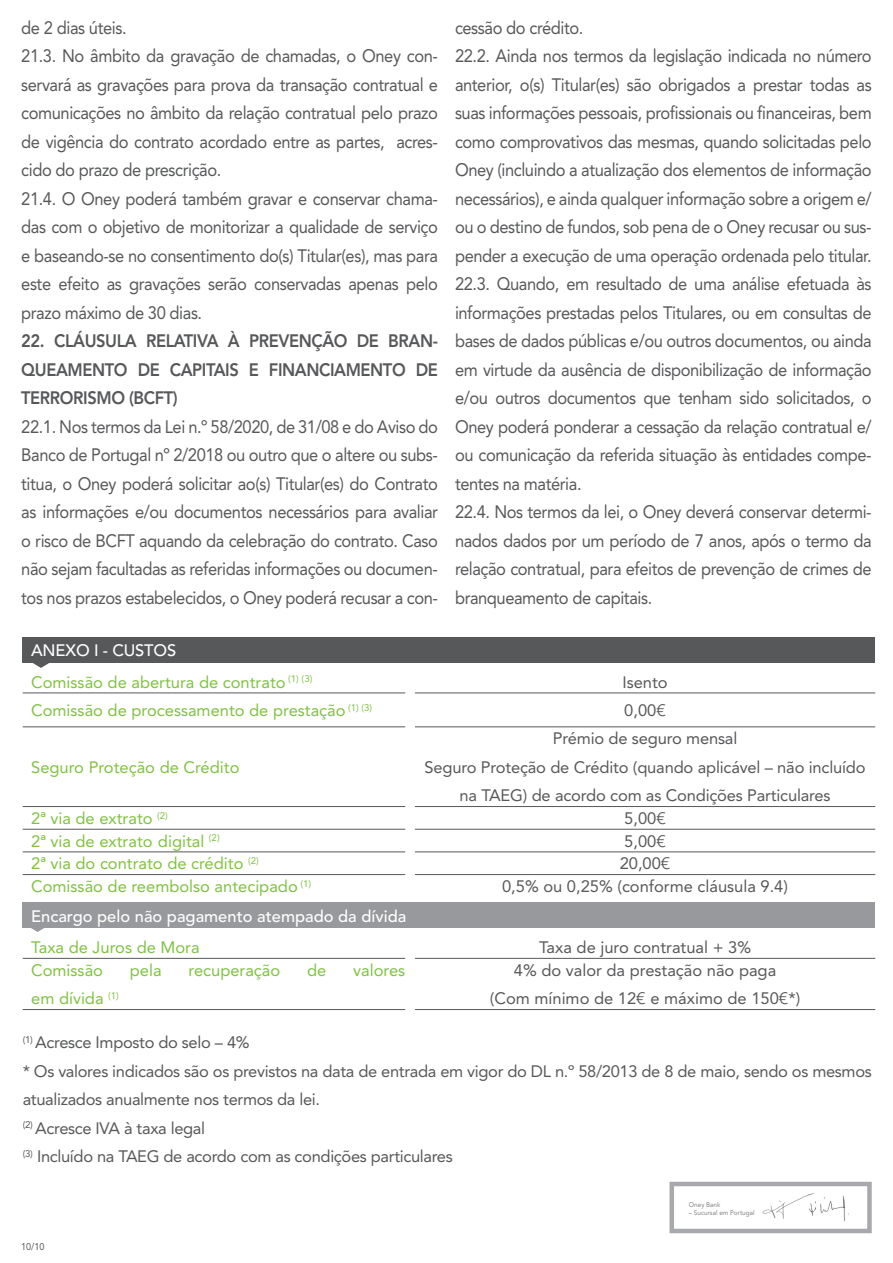
<style>
.page{position:relative;width:893px;height:1263px;background:#fff}
.page>*{position:absolute;margin:0;border:0;box-sizing:border-box;transform-origin:0 0}
.FO-Texto{font:18px/28.5px "Avenir LT Pro";letter-spacing:-.025em;color:#57585a;text-align:justify;scale:.92 1}
.FO-Texto-2{font:800 18px/28.5px "Avenir LT Std";letter-spacing:-.025em;color:#57585a;text-align:justify;scale:.92 1}
.FO-Tabelas-Texto_Ver{font:16.5px "Avenir LT Pro";color:#7fc241}
.FO-Tabelas-Texto_Cin{font:16.5px/28.5px "Avenir LT Pro";letter-spacing:-.01em;color:#57585a;text-align:center}
.FO-Tabela-Notas{font:16.5px/28.5px "Avenir LT Pro";letter-spacing:-.02em;color:#57585a}
.FO-Tabela-Cabecas{font:500 16.5px "Avenir LT Pro";color:#fff}
.t1{font:9.75px "Avenir LT Pro";color:#57585a;scale:.92 1}
.t2{font:6.75px "Avenir LT Std";color:#818285;scale:.95 1}
</style>
<div class="page">
<img style="left:763px;top:1197px;width:40px;height:22px">
<img style="left:803px;top:1193px;width:46px;height:28px">
<div style="left:669px;top:1182px;width:203px;height:51px;border:4px solid #a8a9ad"></div>
<div style="left:23px;top:637px;width:852px;height:26px;background:#57585a"></div>
<div style="left:23px;top:903px;width:852px;height:25px;background:#97999c"></div>
<hr style="left:23px;top:693px;width:382px;height:1px;background:#57585a">
<hr style="left:415px;top:693px;width:460px;height:1px;background:#57585a">
<hr style="left:23px;top:727px;width:382px;height:1px;background:#57585a">
<hr style="left:415px;top:727px;width:460px;height:1px;background:#57585a">
<hr style="left:23px;top:806px;width:382px;height:1px;background:#57585a">
<hr style="left:415px;top:806px;width:460px;height:1px;background:#57585a">
<hr style="left:23px;top:829px;width:382px;height:1px;background:#57585a">
<hr style="left:415px;top:829px;width:460px;height:1px;background:#57585a">
<hr style="left:23px;top:852px;width:382px;height:1px;background:#57585a">
<hr style="left:415px;top:852px;width:460px;height:1px;background:#57585a">
<hr style="left:23px;top:874px;width:382px;height:1px;background:#57585a">
<hr style="left:415px;top:874px;width:460px;height:1px;background:#57585a">
<hr style="left:23px;top:958px;width:382px;height:1px;background:#57585a">
<hr style="left:415px;top:958px;width:460px;height:1px;background:#57585a">
<hr style="left:23px;top:1009px;width:382px;height:1px;background:#57585a">
<hr style="left:415px;top:1009px;width:460px;height:1px;background:#57585a">
<svg style="left:33px;top:663px;width:16px;height:5px"></svg>
<svg style="left:31px;top:928px;width:13px;height:4px"></svg>
<p class="FO-Texto" style="left:21px;top:13px;width:116px">de 2 dias úteis.</p>
<p class="FO-Texto" style="left:21px;top:42px;width:454px">21.3. No âmbito da gravação de chamadas, o Oney con&shy;servará as gravações para prova da transação contratual e comunicações no âmbito da relação contratual pelo prazo de vigência do contrato acordado entre as partes, acres&shy;cido do prazo de prescrição.</p>
<p class="FO-Texto" style="left:21px;top:184px;width:454px">21.4. O Oney poderá também gravar e conservar chama&shy;das com o objetivo de monitorizar a qualidade de serviço e baseando-se no consentimento do(s) Titular(es), mas para este efeito as gravações serão conservadas apenas pelo prazo máximo de 30 dias.</p>
<p class="FO-Texto-2" style="left:21px;top:327px;width:454px">22. CLÁUSULA RELATIVA À PREVENÇÃO DE BRAN-QUEAMENTO DE CAPITAIS E FINANCIAMENTO DE TERRORISMO (BCFT)</p>
<p class="FO-Texto" style="left:21px;top:412px;width:454px">22.1. Nos termos da Lei n.º 58/2020, de 31/08 e do Aviso do Banco de Portugal nº 2/2018 ou outro que o altere ou subs&shy;titua, o Oney poderá solicitar ao(s) Titular(es) do Contrato as informações e/ou documentos necessários para avaliar o risco de BCFT aquando da celebração do contrato. Caso não sejam facultadas as referidas informações ou documen&shy;tos nos prazos estabelecidos, o Oney poderá recusar a con-</p>
<p class="FO-Texto" style="left:455px;top:13px;width:141px">cessão do crédito.</p>
<p class="FO-Texto" style="left:455px;top:42px;width:454px">22.2. Ainda nos termos da legislação indicada no número anterior, o(s) Titular(es) são obrigados a prestar todas as suas informações pessoais, profissionais ou financeiras, bem como comprovativos das mesmas, quando solicitadas pelo Oney (incluindo a atualização dos elementos de informação necessários), e ainda qualquer informação sobre a origem e/ ou o destino de fundos, sob pena de o Oney recusar ou sus&shy;pender a execução de uma operação ordenada pelo titular.</p>
<p class="FO-Texto" style="left:455px;top:270px;width:454px">22.3. Quando, em resultado de uma análise efetuada às informações prestadas pelos Titulares, ou em consultas de bases de dados públicas e/ou outros documentos, ou ainda em virtude da ausência de disponibilização de informação e/ou outros documentos que tenham sido solicitados, o Oney poderá ponderar a cessação da relação contratual e/ ou comunicação da referida situação às entidades compe&shy;tentes na matéria.</p>
<p class="FO-Texto" style="left:455px;top:498px;width:454px">22.4. Nos termos da lei, o Oney deverá conservar determi&shy;nados dados por um período de 7 anos, após o termo da relação contratual, para efeitos de prevenção de crimes de branqueamento de capitais.</p>
<p class="FO-Tabela-Cabecas" style="left:31px;top:641px;width:147px">ANEXO I - CUSTOS</p>
<p class="FO-Tabelas-Texto_Ver" style="left:31px;top:672px;width:283px">Comissão de abertura de contrato <sup>(1)</sup> <sup>(3)</sup></p>
<p class="FO-Tabelas-Texto_Cin" style="left:622px;top:668px;width:47px">Isento</p>
<p class="FO-Tabelas-Texto_Ver" style="left:31px;top:700px;width:343px">Comissão de processamento de prestação <sup>(1)</sup> <sup>(3)</sup></p>
<p class="FO-Tabelas-Texto_Cin" style="left:624px;top:696px;width:43px">0,00€</p>
<p class="FO-Tabelas-Texto_Ver" style="left:31px;top:757px;width:210px">Seguro Proteção de Crédito</p>
<p class="FO-Tabelas-Texto_Cin" style="left:553px;top:724px;width:186px">Prémio de seguro mensal</p>
<p class="FO-Tabelas-Texto_Cin" style="left:424px;top:753px;width:443px">Seguro Proteção de Crédito (quando aplicável – não incluído na TAEG) de acordo com as Condições Particulares</p>
<p class="FO-Tabelas-Texto_Ver" style="left:31px;top:808px;width:138px">2ª via de extrato <sup>(2)</sup></p>
<p class="FO-Tabelas-Texto_Cin" style="left:624px;top:804px;width:43px">5,00€</p>
<p class="FO-Tabelas-Texto_Ver" style="left:31px;top:831px;width:190px">2ª via de extrato digital <sup>(2)</sup></p>
<p class="FO-Tabelas-Texto_Cin" style="left:624px;top:827px;width:43px">5,00€</p>
<p class="FO-Tabelas-Texto_Ver" style="left:31px;top:854px;width:229px">2ª via do contrato de crédito <sup>(2)</sup></p>
<p class="FO-Tabelas-Texto_Cin" style="left:620px;top:849px;width:52px">20,00€</p>
<p class="FO-Tabelas-Texto_Ver" style="left:31px;top:876px;width:281px">Comissão de reembolso antecipado <sup>(1)</sup></p>
<p class="FO-Tabelas-Texto_Cin" style="left:502px;top:872px;width:287px">0,5% ou 0,25% (conforme cláusula 9.4)</p>
<p class="FO-Tabela-Cabecas" style="left:31px;top:906px;width:377px">Encargo pelo não pagamento atempado da dívida</p>
<p class="FO-Tabelas-Texto_Ver" style="left:31px;top:937px;width:170px">Taxa de Juros de Mora</p>
<p class="FO-Tabelas-Texto_Cin" style="left:539px;top:933px;width:214px">Taxa de juro contratual + 3%</p>
<p class="FO-Tabelas-Texto_Ver" style="left:31px;top:960px;width:73px">Comissão</p>
<p class="FO-Tabelas-Texto_Ver" style="left:130px;top:960px;width:33px">pela</p>
<p class="FO-Tabelas-Texto_Ver" style="left:189px;top:960px;width:93px">recuperação</p>
<p class="FO-Tabelas-Texto_Ver" style="left:307px;top:960px;width:21px">de</p>
<p class="FO-Tabelas-Texto_Ver" style="left:353px;top:960px;width:53px">valores</p>
<p class="FO-Tabelas-Texto_Ver" style="left:31px;top:988px;width:89px">em dívida <sup>(1)</sup></p>
<p class="FO-Tabelas-Texto_Cin" style="left:490px;top:956px;width:312px">4% do valor da prestação não paga<br>(Com mínimo de 12€ e máximo de 150€*)</p>
<p class="FO-Tabela-Notas" style="left:23px;top:1028px;width:228px"><sup>(1)</sup> Acresce Imposto do selo – 4%</p>
<p class="FO-Tabela-Notas" style="left:23px;top:1057px;width:851px">* Os valores indicados são os previstos na data de entrada em vigor do DL n.º 58/2013 de 8 de maio, sendo os mesmos atualizados anualmente nos termos da lei.</p>
<p class="FO-Tabela-Notas" style="left:23px;top:1114px;width:184px"><sup>(2)</sup> Acresce IVA à taxa legal</p>
<p class="FO-Tabela-Notas" style="left:23px;top:1142px;width:432px"><sup>(3)</sup> Incluído na TAEG de acordo com as condições particulares</p>
<p class="t1" style="left:21px;top:1241px;width:27px">10/10</p>
<p class="t2" style="left:689px;top:1200px;width:35px">Oney Bank</p>
<p class="t2" style="left:689px;top:1209px;width:71px">– Sucursal em Portugal</p>
</div>
